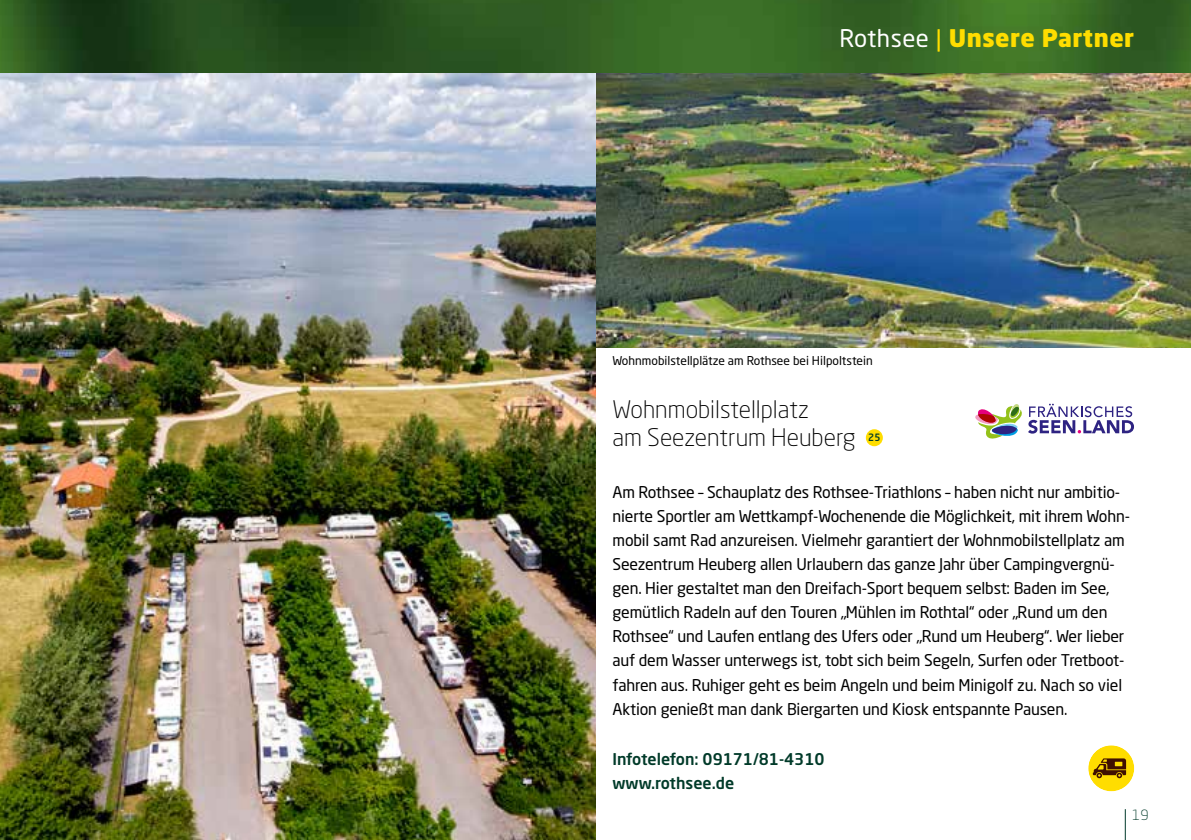
<style>
.page{position:relative;width:1191px;height:840px;background:#fff}
.page>*{position:absolute;margin:0;border:0;box-sizing:border-box;transform-origin:0 0}
.t1{font:300 24px/28px "Neo Sans Std";color:#000}
.t2{font:900 24px "Neo Sans Std";letter-spacing:.02em;color:#fd0}
.t3{font:16px/24px "Neo Sans Std";letter-spacing:-.01em;color:#000}
.t4{font:500 16px/24px "Neo Sans Std";color:#003a29}
.t5{font:300 14px "Neo Sans Std";color:#003a29}
.t6{font:12px "Neo Sans Std";color:#000}
.t7{font:500 10px "Neo Sans Std";color:#003a29;scale:.96 1}
.s1{font-weight:400;color:#fff}
.s2{font-weight:400}
</style>
<div class="page">
<img style="left:0;top:0;width:1191px;height:73px">
<img style="left:595px;top:73px;width:596px;height:274px">
<div style="left:866px;top:429px;width:17px;height:17px;background:#fd0;border-radius:50%"></div>
<img style="left:0;top:73px;width:595px;height:766px">
<div style="left:1088px;top:744px;width:46px;height:46px;background:#fd0;border-radius:50%"></div>
<svg style="left:1092px;top:758px;width:34px;height:19px"></svg>
<svg style="left:975px;top:404px;width:47px;height:34px"></svg>
<svg style="left:1028px;top:403px;width:106px;height:30px"></svg>
<hr style="left:1125px;top:808px;width:1px;height:31px;background:#003a29">
<h1 class="t2" style="left:839px;top:22px;width:296px"><span class="s1">Rothsee</span> <span class="s2">|</span> Unsere Partner</h1>
<p class="t6" style="left:612px;top:353px;width:262px">Wohnmobilstellplätze am Rothsee bei Hilpoltstein</p>
<h1 class="t1" style="left:612px;top:395px;width:244px">Wohnmobilstellplatz<br>am Seezentrum Heuberg</h1>
<p class="t7" style="left:868px;top:431px;width:14px">25</p>
<p class="t3" style="left:612px;top:480px;width:519px">Am Rothsee – Schauplatz des Rothsee-Triathlons – haben nicht nur ambitio&shy;nierte Sportler am Wettkampf-Wochenende die Möglichkeit, mit ihrem Wohn&shy;mobil samt Rad anzureisen. Vielmehr garantiert der Wohnmobilstellplatz am Seezentrum Heuberg allen Urlaubern das ganze Jahr über Campingvergnü&shy;gen. Hier gestaltet man den Dreifach-Sport bequem selbst: Baden im See, gemütlich Radeln auf den Touren „Mühlen im Rothtal“ oder „Rund um den Rothsee“ und Laufen entlang des Ufers oder „Rund um Heuberg“. Wer lieber auf dem Wasser unterwegs ist, tobt sich beim Segeln, Surfen oder Tretboot&shy;fahren aus. Ruhiger geht es beim Angeln und beim Minigolf zu. Nach so viel Aktion genießt man dank Biergarten und Kiosk entspannte Pausen.</p>
<p class="t4" style="left:612px;top:746px;width:213px">Infotelefon: 09171/81-4310 www.rothsee.de</p>
<p class="t5" style="left:1132px;top:806px;width:18px">19</p>
</div>
